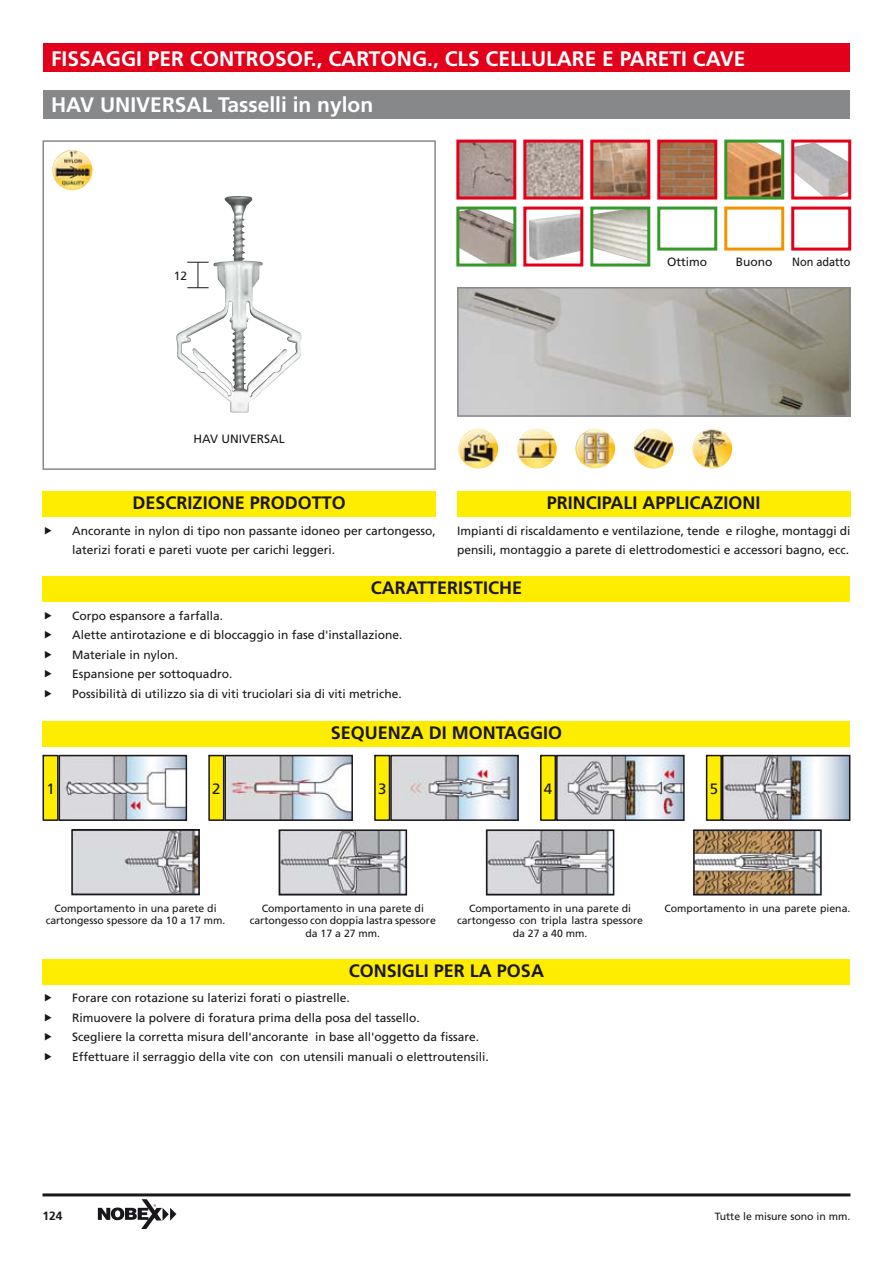
<style>
.page{position:relative;width:893px;height:1263px;background:#fff}
.page>*{position:absolute;margin:0;border:0;box-sizing:border-box;transform-origin:0 0}
.t1{font:700 21px "Frutiger";color:#fff}
.t2{font:700 18px "Frutiger";color:#1a171c}
.t3{font:15px "Frutiger";color:#1a171c}
.t4{font:12px/19.5px "Frutiger";color:#1a171c}
.t5{font:12px "Frutiger";color:#1a171c;scale:.91 1}
.t6{font:700 12px "Frutiger";color:#1a171c}
.t7{font:10.5px/12.6px "Frutiger";color:#1a171c;text-align:center}
</style>
<div class="page">
<div style="left:43px;top:43px;width:807px;height:29px;background:#e2001a"></div>
<div style="left:43px;top:90px;width:807px;height:28px;background:#87888a"></div>
<hr style="left:43px;top:1193px;width:807px;height:3px;background:#1a171c">
<svg style="left:98px;top:1199px;width:78px;height:30px"></svg>
<div style="left:43px;top:491px;width:393px;height:26px;background:#ffed00"></div>
<div style="left:43px;top:576px;width:807px;height:26px;background:#ffed00"></div>
<div style="left:457px;top:491px;width:393px;height:26px;background:#ffed00"></div>
<div style="left:43px;top:959px;width:807px;height:25px;background:#ffed00"></div>
<div style="left:43px;top:140px;width:393px;height:330px;border:2px solid #87888a"></div>
<img style="left:176px;top:196px;width:126px;height:217px">
<div style="left:43px;top:755px;width:15px;height:65px;background:#ffed00"></div>
<div style="left:43px;top:755px;width:16px;height:66px;border:2px solid #1a171c"></div>
<div style="left:209px;top:755px;width:15px;height:65px;background:#ffed00"></div>
<div style="left:208px;top:755px;width:16px;height:66px;border:2px solid #1a171c"></div>
<div style="left:375px;top:755px;width:14px;height:65px;background:#ffed00"></div>
<div style="left:374px;top:755px;width:16px;height:66px;border:2px solid #1a171c"></div>
<div style="left:541px;top:755px;width:14px;height:65px;background:#ffed00"></div>
<div style="left:540px;top:755px;width:16px;height:66px;border:2px solid #1a171c"></div>
<div style="left:707px;top:755px;width:14px;height:65px;background:#ffed00"></div>
<div style="left:706px;top:755px;width:16px;height:66px;border:2px solid #1a171c"></div>
<div style="left:43px;top:721px;width:807px;height:25px;background:#ffed00"></div>
<img style="left:62px;top:758px;width:122px;height:60px">
<div style="left:59px;top:755px;width:128px;height:66px;border:2px solid #1a171c"></div>
<img style="left:227px;top:758px;width:123px;height:60px">
<div style="left:224px;top:755px;width:129px;height:66px;border:2px solid #1a171c"></div>
<img style="left:393px;top:758px;width:123px;height:60px">
<div style="left:390px;top:755px;width:129px;height:66px;border:2px solid #1a171c"></div>
<img style="left:559px;top:758px;width:123px;height:60px">
<div style="left:556px;top:755px;width:129px;height:66px;border:2px solid #1a171c"></div>
<img style="left:725px;top:758px;width:122px;height:60px">
<div style="left:722px;top:755px;width:128px;height:66px;border:2px solid #1a171c"></div>
<img style="left:460px;top:290px;width:387px;height:124px">
<div style="left:457px;top:287px;width:393px;height:130px;border:2px solid #87888a"></div>
<img style="left:460px;top:144px;width:52px;height:52px">
<div style="left:456px;top:140px;width:60px;height:60px;border:3px solid #e2001a"></div>
<img style="left:728px;top:144px;width:52px;height:52px">
<div style="left:724px;top:140px;width:60px;height:60px;border:3px solid #359929"></div>
<img style="left:527px;top:144px;width:52px;height:52px">
<div style="left:523px;top:140px;width:60px;height:60px;border:3px solid #e2001a"></div>
<img style="left:594px;top:211px;width:52px;height:51px">
<div style="left:590px;top:207px;width:60px;height:59px;border:3px solid #359929"></div>
<img style="left:661px;top:144px;width:52px;height:52px">
<div style="left:657px;top:140px;width:60px;height:60px;border:3px solid #e2001a"></div>
<img style="left:529px;top:213px;width:50px;height:47px">
<div style="left:523px;top:207px;width:60px;height:59px;border:3px solid #e2001a"></div>
<img style="left:594px;top:144px;width:52px;height:52px">
<div style="left:590px;top:140px;width:60px;height:60px;border:3px solid #e2001a"></div>
<div style="left:657px;top:207px;width:60px;height:44px;border:3px solid #359929"></div>
<img style="left:795px;top:144px;width:52px;height:52px">
<div style="left:791px;top:140px;width:60px;height:60px;border:3px solid #e2001a"></div>
<div style="left:724px;top:207px;width:60px;height:44px;border:3px solid #f29400"></div>
<img style="left:460px;top:211px;width:52px;height:51px">
<div style="left:456px;top:207px;width:60px;height:59px;border:3px solid #359929"></div>
<div style="left:791px;top:207px;width:60px;height:44px;border:3px solid #e2001a"></div>
<img style="left:52px;top:150px;width:40px;height:40px;border-radius:50%">
<img style="left:74px;top:832px;width:123px;height:60px">
<div style="left:71px;top:829px;width:129px;height:66px;border:2px solid #1a171c"></div>
<img style="left:282px;top:832px;width:122px;height:60px">
<div style="left:279px;top:829px;width:128px;height:66px;border:2px solid #1a171c"></div>
<img style="left:489px;top:832px;width:122px;height:60px">
<div style="left:486px;top:829px;width:128px;height:66px;border:2px solid #1a171c"></div>
<img style="left:696px;top:832px;width:123px;height:60px">
<div style="left:693px;top:829px;width:129px;height:66px;border:2px solid #1a171c"></div>
<svg style="left:187px;top:262px;width:22px;height:26px"></svg>
<img style="left:575px;top:429px;width:40px;height:39px;border-radius:50%">
<img style="left:517px;top:429px;width:40px;height:39px;border-radius:50%">
<img style="left:634px;top:429px;width:40px;height:39px;border-radius:50%">
<img style="left:692px;top:429px;width:40px;height:39px;border-radius:50%">
<img style="left:458px;top:429px;width:40px;height:39px;border-radius:50%">
<h1 class="t1" style="left:51px;top:50px;width:696px">FISSAGGI PER CONTROSOF., CARTONG., CLS CELLULARE E PARETI CAVE</h1>
<h1 class="t1" style="left:51px;top:97px;width:324px">HAV UNIVERSAL Tasselli in nylon</h1>
<p class="t4" style="left:174px;top:267px;width:15px">12</p>
<p class="t4" style="left:667px;top:253px;width:42px">Ottimo</p>
<p class="t4" style="left:736px;top:253px;width:38px">Buono</p>
<p class="t5" style="left:792px;top:257px;width:66px">Non adatto</p>
<p class="t4" style="left:193px;top:430px;width:93px">HAV UNIVERSAL</p>
<h2 class="t2" style="left:133px;top:496px;width:215px">DESCRIZIONE PRODOTTO</h2>
<p class="t4" style="left:72px;top:521px;width:365px">Ancorante in nylon di tipo non passante idoneo per cartongesso, laterizi forati e pareti vuote per carichi leggeri.</p>
<h2 class="t2" style="left:547px;top:496px;width:215px">PRINCIPALI APPLICAZIONI</h2>
<p class="t4" style="left:457px;top:521px;width:395px">Impianti di riscaldamento e ventilazione, tende e riloghe, montaggi di pensili, montaggio a parete di elettrodomestici e accessori bagno, ecc.</p>
<h2 class="t2" style="left:371px;top:581px;width:153px">CARATTERISTICHE</h2>
<p class="t4" style="left:72px;top:607px;width:332px">Corpo espansore a farfalla.<br>Alette antirotazione e di bloccaggio in fase d'installazione.<br>Materiale in nylon.<br>Espansione per sottoquadro.<br>Possibilità di utilizzo sia di viti truciolari sia di viti metriche.</p>
<h2 class="t2" style="left:331px;top:725px;width:233px">SEQUENZA DI MONTAGGIO</h2>
<p class="t3" style="left:46px;top:782px;width:10px">1</p>
<p class="t3" style="left:212px;top:782px;width:10px">2</p>
<p class="t3" style="left:378px;top:782px;width:10px">3</p>
<p class="t3" style="left:544px;top:782px;width:10px">4</p>
<p class="t3" style="left:710px;top:782px;width:10px">5</p>
<p class="t7" style="left:46px;top:903px;width:181px">Comportamento in una parete di cartongesso spessore da 10 a 17 mm.</p>
<p class="t7" style="left:250px;top:903px;width:188px">Comportamento in una parete di cartongesso con doppia lastra spessore da 17 a 27 mm.</p>
<p class="t7" style="left:457px;top:903px;width:188px">Comportamento in una parete di cartongesso con tripla lastra spessore da 27 a 40 mm.</p>
<p class="t7" style="left:664px;top:903px;width:188px">Comportamento in una parete piena.</p>
<h2 class="t2" style="left:349px;top:964px;width:197px">CONSIGLI PER LA POSA</h2>
<p class="t4" style="left:72px;top:989px;width:418px">Forare con rotazione su laterizi forati o piastrelle.<br>Rimuovere la polvere di foratura prima della posa del tassello.<br>Scegliere la corretta misura dell'ancorante in base all'oggetto da fissare.<br>Effettuare il serraggio della vite con con utensili manuali o elettroutensili.</p>
<p class="t6" style="left:43px;top:1211px;width:22px">124</p>
<p class="t7" style="left:715px;top:1211px;width:137px">Tutte le misure sono in mm.</p>
</div>
